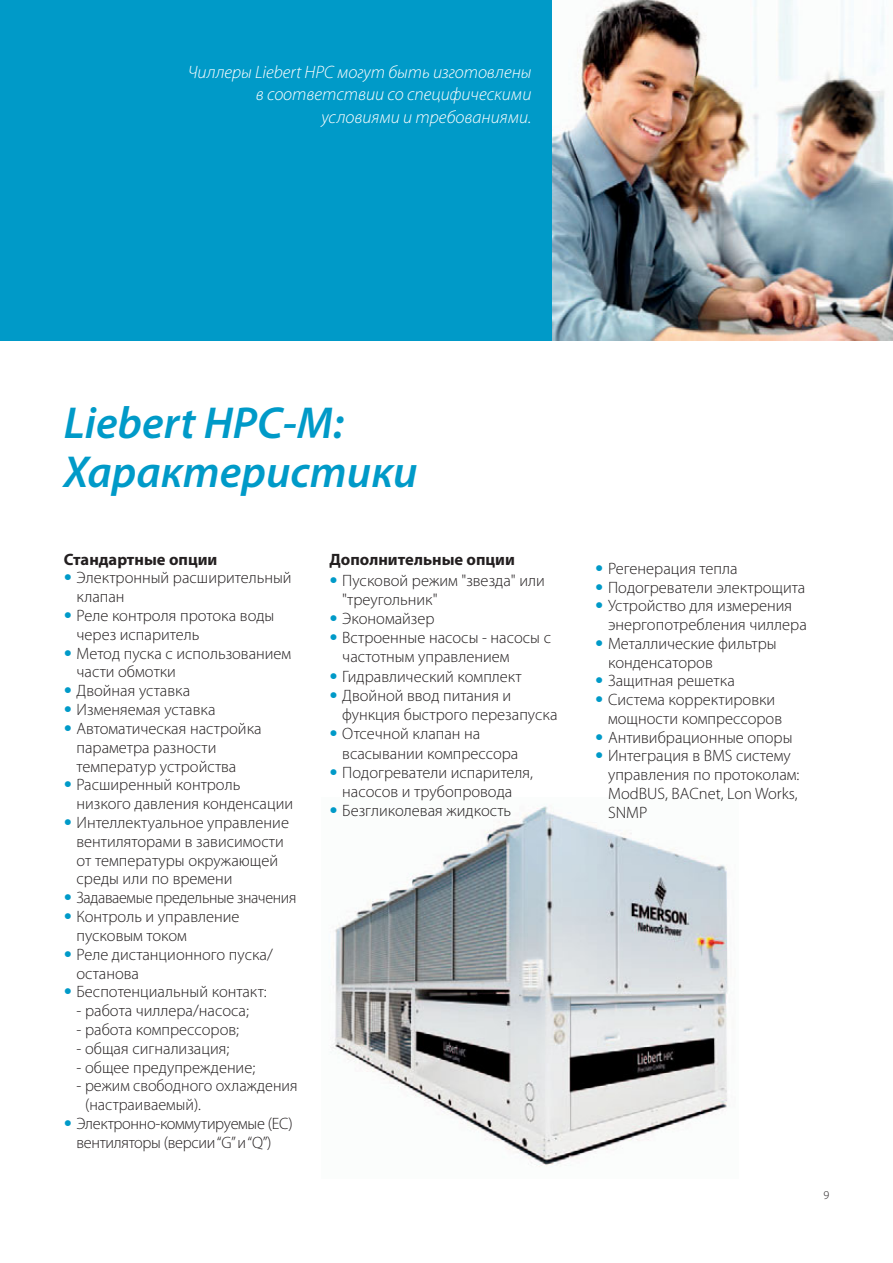
<style>
.page{position:relative;width:893px;height:1263px;background:#fff}
.page>*{position:absolute;margin:0;border:0;box-sizing:border-box;transform-origin:0 0}
.t1{font:italic 600 45px/49.5px "Myriad Pro";color:#009ac8}
.t2{font:italic 300 18px/22.5px "Myriad Pro";color:#fff;text-align:right}
.t3{font:300 16.5px/18.8px "Myriad Pro";color:#231f20}
.t4{font:300 16.5px/18.8px "Myriad Pro";letter-spacing:-.02em;color:#231f20;text-align:center}
.t5{font:700 16.5px "Myriad Pro";color:#231f20}
.t6{font:300 12px "Myriad Pro";color:#231f20}
.s1{font-family:"Helvetica Neue";color:#009ac8}
</style>
<div class="page">
<img style="left:332px;top:806px;width:396px;height:361px">
<div style="left:0;top:0;width:892px;height:340px;background:#009ac8"></div>
<img style="left:552px;top:0;width:340px;height:340px">
<p class="t2" style="left:188px;top:62px;width:345px">Чиллеры Liebert HPC могут быть изготовлены в соответствии со специфическими условиями и требованиями.</p>
<h1 class="t1" style="left:64px;top:398px;width:355px">Liebert HPC-M:<br>Характеристики</h1>
<p class="t5" style="left:64px;top:550px;width:155px">Стандартные опции</p>
<p class="t3" style="left:77px;top:570px;width:217px;text-indent:-13px"><span class="s1">•</span> Электронный расширительный клапан</p>
<p class="t3" style="left:77px;top:607px;width:199px;text-indent:-13px"><span class="s1">•</span> Реле контроля протока воды через испаритель</p>
<p class="t3" style="left:77px;top:645px;width:216px;text-indent:-13px"><span class="s1">•</span> Метод пуска с использованием части обмотки</p>
<p class="t3" style="left:64px;top:682px;width:128px"><span class="s1">•</span> Двойная уставка</p>
<p class="t3" style="left:64px;top:701px;width:153px"><span class="s1">•</span> Изменяемая уставка</p>
<p class="t3" style="left:77px;top:720px;width:187px;text-indent:-13px"><span class="s1">•</span> Автоматическая настройка параметра разности температур устройства</p>
<p class="t3" style="left:77px;top:777px;width:218px;text-indent:-13px"><span class="s1">•</span> Расширенный контроль низкого давления конденсации</p>
<p class="t3" style="left:77px;top:814px;width:214px;text-indent:-13px"><span class="s1">•</span> Интеллектуальное управление вентиляторами в зависимости от температуры окружающей среды или по времени</p>
<p class="t4" style="left:64px;top:889px;width:234px"><span class="s1">•</span> Задаваемые предельные значения</p>
<p class="t3" style="left:77px;top:908px;width:165px;text-indent:-13px"><span class="s1">•</span> Контроль и управление пусковым током</p>
<p class="t3" style="left:77px;top:946px;width:198px;text-indent:-13px"><span class="s1">•</span> Реле дистанционного пуска/ останова</p>
<p class="t3" style="left:64px;top:984px;width:204px"><span class="s1">•</span> Беспотенциальный контакт:</p>
<p class="t3" style="left:76px;top:1002px;width:174px">- работа чиллера/насоса;</p>
<p class="t3" style="left:76px;top:1021px;width:164px">- работа компрессоров;</p>
<p class="t3" style="left:76px;top:1040px;width:154px">- общая сигнализация;</p>
<p class="t3" style="left:76px;top:1059px;width:180px">- общее предупреждение;</p>
<p class="t3" style="left:85px;top:1078px;width:214px;text-indent:-9px">- режим свободного охлаждения (настраиваемый).</p>
<p class="t4" style="left:64px;top:1115px;width:230px"><span class="s1">•</span> Электронно-коммутируемые (EC) вентиляторы (версии “G” и “Q”)</p>
<p class="t5" style="left:329px;top:550px;width:187px">Дополнительные опции</p>
<p class="t3" style="left:342px;top:572px;width:204px;line-height:19.2px;text-indent:-13px"><span class="s1">•</span> Пусковой режим "звезда" или "треугольник"</p>
<p class="t3" style="left:329px;top:610px;width:106px"><span class="s1">•</span> Экономайзер</p>
<p class="t3" style="left:342px;top:629px;width:210px;line-height:19.2px;text-indent:-13px"><span class="s1">•</span> Встроенные насосы - насосы с частотным управлением</p>
<p class="t3" style="left:329px;top:668px;width:194px"><span class="s1">•</span> Гидравлический комплект</p>
<p class="t3" style="left:342px;top:687px;width:217px;line-height:19.2px;text-indent:-13px"><span class="s1">•</span> Двойной ввод питания и функция быстрого перезапуска</p>
<p class="t3" style="left:342px;top:725px;width:178px;line-height:19.2px;text-indent:-13px"><span class="s1">•</span> Отсечной клапан на всасывании компрессора</p>
<p class="t3" style="left:329px;top:764px;width:205px;line-height:19.2px;text-align:center"><span class="s1">•</span> Подогреватели испарителя, насосов и трубопровода</p>
<p class="t3" style="left:329px;top:803px;width:183px"><span class="s1">•</span> Безгликолевая жидкость</p>
<p class="t3" style="left:595px;top:560px;width:144px"><span class="s1">•</span> Регенерация тепла</p>
<p class="t3" style="left:595px;top:579px;width:212px"><span class="s1">•</span> Подогреватели электрощита</p>
<p class="t3" style="left:608px;top:598px;width:200px;text-indent:-13px"><span class="s1">•</span> Устройство для измерения энергопотребления чиллера</p>
<p class="t3" style="left:608px;top:635px;width:170px;text-indent:-13px"><span class="s1">•</span> Металлические фильтры конденсаторов</p>
<p class="t3" style="left:595px;top:673px;width:141px"><span class="s1">•</span> Защитная решетка</p>
<p class="t3" style="left:608px;top:691px;width:175px;text-indent:-13px"><span class="s1">•</span> Система корректировки мощности компрессоров</p>
<p class="t3" style="left:595px;top:729px;width:199px"><span class="s1">•</span> Антивибрационные опоры</p>
<p class="t3" style="left:608px;top:748px;width:193px;text-indent:-13px"><span class="s1">•</span> Интеграция в BMS систему управления по протоколам:<br>ModBUS, BACnet, Lon Works,<br>SNMP</p>
<p class="t6" style="left:823px;top:1191px;width:7px">9</p>
</div>
